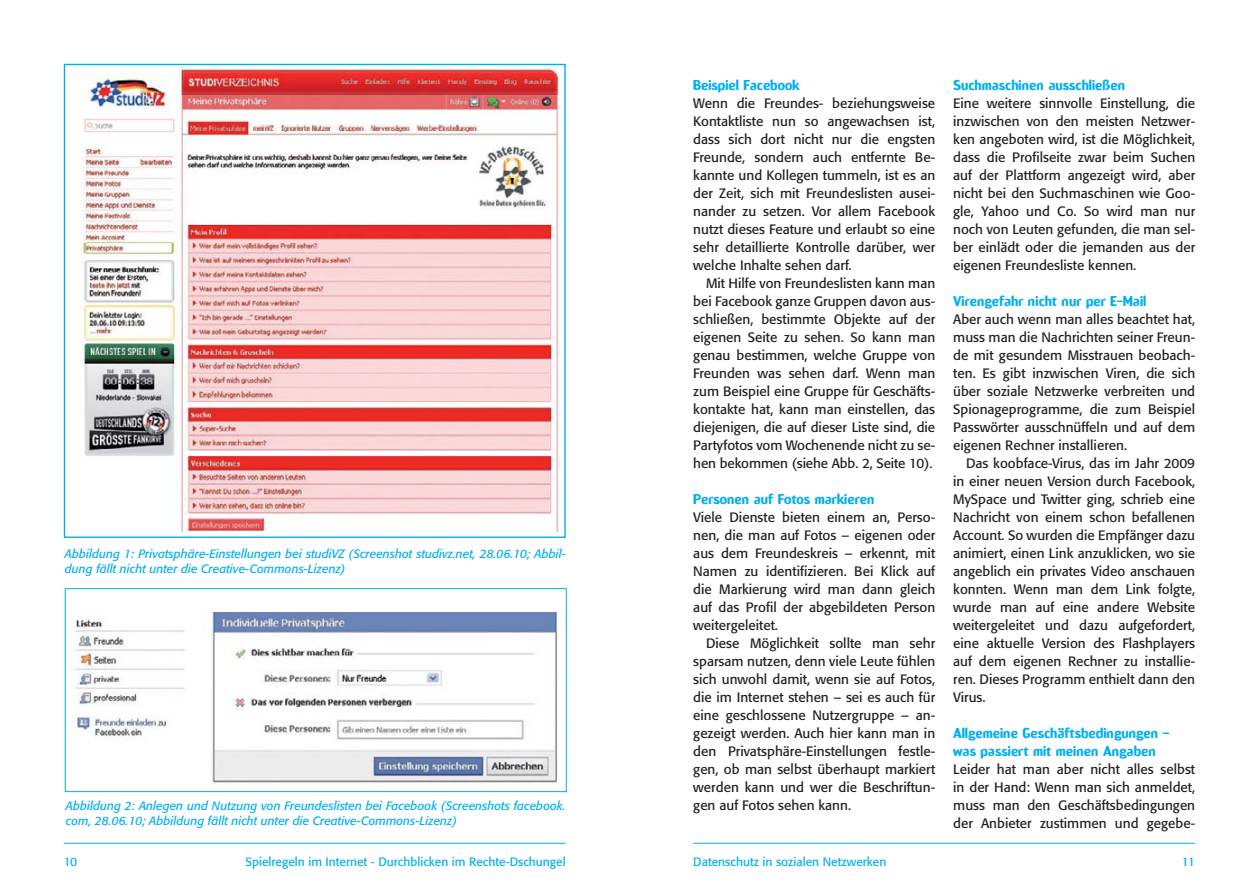
<style>
.page{position:relative;width:1259px;height:893px;background:#fff}
.page>*{position:absolute;margin:0;border:0;box-sizing:border-box;transform-origin:0 0}
.t1{font:13.5px/18px "Formata";color:#231f20;text-align:justify}
.t2{font:700 13.5px/18px "Amoebia";color:#00aeef}
.t3{font:italic 12px/15px "Formata";color:#00aeef}
.t4{font:12px "Formata";color:#00aeef}
</style>
<div class="page">
<hr style="left:64px;top:843px;width:502px;height:1px;background:#00aeef">
<hr style="left:693px;top:843px;width:502px;height:1px;background:#00aeef">
<img style="left:73px;top:613px;width:487px;height:170px">
<div style="left:65px;top:588px;width:502px;height:204px;border:1px solid #00aeef"></div>
<img style="left:81px;top:67px;width:478px;height:464px">
<p class="t3" style="left:65px;top:547px;width:502px">Abbildung 1: Privatsphäre-Einstellungen bei studiVZ (Screenshot studivz.net, 28.06.10; Abbil&shy;dung fällt nicht unter die Creative-Commons-Lizenz)</p>
<p class="t3" style="left:66px;top:799px;width:501px">Abbildung 2: Anlegen und Nutzung von Freundeslisten bei Facebook (Screenshots facebook. com, 28.06.10; Abbildung fällt nicht unter die Creative-Commons-Lizenz)</p>
<p class="t2" style="left:693px;top:77px;width:108px">Beispiel Facebook</p>
<p class="t1" style="left:693px;top:95px;width:243px">Wenn die Freundes- beziehungsweise Kontaktliste nun so angewachsen ist, dass sich dort nicht nur die engsten Freunde, sondern auch entfernte Be&shy;kannte und Kollegen tummeln, ist es an der Zeit, sich mit Freundeslisten ausei&shy;nander zu setzen. Vor allem Facebook nutzt dieses Feature und erlaubt so eine sehr detaillierte Kontrolle darüber, wer welche Inhalte sehen darf.</p>
<p class="t1" style="left:693px;top:275px;width:243px;text-indent:13px">Mit Hilfe von Freundeslisten kann man bei Facebook ganze Gruppen davon aus&shy;schließen, bestimmte Objekte auf der eigenen Seite zu sehen. So kann man genau bestimmen, welche Gruppe von Freunden was sehen darf. Wenn man zum Beispiel eine Gruppe für Geschäfts&shy;kontakte hat, kann man einstellen, das diejenigen, die auf dieser Liste sind, die Partyfotos vom Wochenende nicht zu se&shy;hen bekommen (siehe Abb. 2, Seite 10).</p>
<p class="t2" style="left:693px;top:491px;width:183px">Personen auf Fotos markieren</p>
<p class="t1" style="left:693px;top:509px;width:243px">Viele Dienste bieten einem an, Perso&shy;nen, die man auf Fotos – eigenen oder aus dem Freundeskreis – erkennt, mit Namen zu identifizieren. Bei Klick auf die Markierung wird man dann gleich auf das Profil der abgebildeten Person weitergeleitet.</p>
<p class="t1" style="left:693px;top:635px;width:243px;text-indent:13px">Diese Möglichkeit sollte man sehr sparsam nutzen, denn viele Leute fühlen sich unwohl damit, wenn sie auf Fotos, die im Internet stehen – sei es auch für eine geschlossene Nutzergruppe – an&shy;gezeigt werden. Auch hier kann man in den Privatsphäre-Einstellungen festle&shy;gen, ob man selbst überhaupt markiert werden kann und wer die Beschriftun&shy;gen auf Fotos sehen kann.</p>
<p class="t2" style="left:953px;top:77px;width:173px">Suchmaschinen ausschließen</p>
<p class="t1" style="left:953px;top:95px;width:243px">Eine weitere sinnvolle Einstellung, die inzwischen von den meisten Netzwer&shy;ken angeboten wird, ist die Möglichkeit, dass die Profilseite zwar beim Suchen auf der Plattform angezeigt wird, aber nicht bei den Suchmaschinen wie Goo&shy;gle, Yahoo und Co. So wird man nur noch von Leuten gefunden, die man sel&shy;ber einlädt oder die jemanden aus der eigenen Freundesliste kennen.</p>
<p class="t2" style="left:953px;top:293px;width:195px">Virengefahr nicht nur per E-Mail</p>
<p class="t1" style="left:953px;top:311px;width:243px">Aber auch wenn man alles beachtet hat, muss man die Nachrichten seiner Freun&shy;de mit gesundem Misstrauen beobach&shy;ten. Es gibt inzwischen Viren, die sich über soziale Netzwerke verbreiten und Spionageprogramme, die zum Beispiel Passwörter ausschnüffeln und auf dem eigenen Rechner installieren.</p>
<p class="t1" style="left:953px;top:455px;width:243px;text-indent:13px">Das koobface-Virus, das im Jahr 2009 in einer neuen Version durch Facebook, MySpace und Twitter ging, schrieb eine Nachricht von einem schon befallenen Account. So wurden die Empfänger dazu animiert, einen Link anzuklicken, wo sie angeblich ein privates Video anschauen konnten. Wenn man dem Link folgte, wurde man auf eine andere Website weitergeleitet und dazu aufgefordert, eine aktuelle Version des Flashplayers auf dem eigenen Rechner zu installie&shy;ren. Dieses Programm enthielt dann den Virus.</p>
<p class="t2" style="left:953px;top:725px;width:218px">Allgemeine Geschäftsbedingungen – was passiert mit meinen Angaben</p>
<p class="t1" style="left:953px;top:761px;width:243px">Leider hat man aber nicht alles selbst in der Hand: Wenn man sich anmeldet, muss man den Geschäftsbedingungen der Anbieter zustimmen und gegebe-</p>
<p class="t4" style="left:693px;top:856px;width:194px">Datenschutz in sozialen Netzwerken</p>
<p class="t4" style="left:64px;top:856px;width:15px">10</p>
<p class="t4" style="left:246px;top:856px;width:321px">Spielregeln im Internet - Durchblicken im Rechte-Dschungel</p>
<p class="t4" style="left:1181px;top:856px;width:15px">11</p>
</div>
